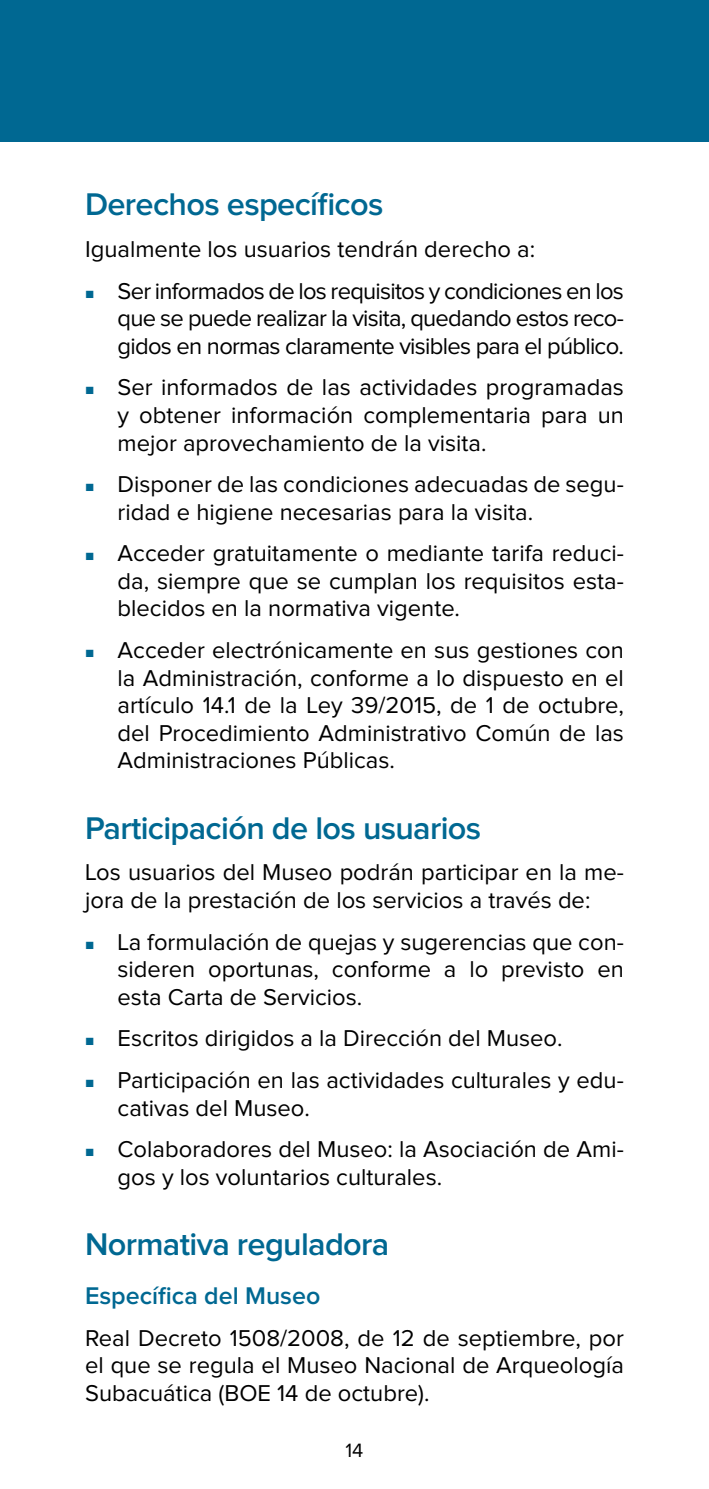
<style>
.page{position:relative;width:709px;height:1489px;background:#fff}
.page>*{position:absolute;margin:0;border:0;box-sizing:border-box;transform-origin:0 0}
.t1{font:600 32.5px "Proxima Nova";letter-spacing:-.02em;color:#006892}
.t2{font:600 25px "Proxima Nova";color:#006892}
.t3{font:23.75px/27.5px "Proxima Nova";color:#000;text-align:justify}
.t4{font:20px "Proxima Nova";color:#000}
.s1{color:#006892}
</style>
<div class="page">
<div style="left:0;top:0;width:709px;height:142px;background:#006892"></div>
<h1 class="t1" style="left:85px;top:190px;width:300px">Derechos específicos</h1>
<p class="t3" style="left:85px;top:236px;width:451px">Igualmente los usuarios tendrán derecho a:</p>
<p class="t3" style="left:118px;top:278px;width:508px;text-indent:-32px"><span class="s1">■</span> Ser informados de los requisitos y condiciones en los que se puede realizar la visita, quedando estos reco&shy;gidos en normas claramente visibles para el público.</p>
<p class="t3" style="left:118px;top:375px;width:508px;text-indent:-32px"><span class="s1">■</span> Ser informados de las actividades programadas y obtener información complementaria para un mejor aprovechamiento de la visita.</p>
<p class="t3" style="left:118px;top:471px;width:508px;text-indent:-32px"><span class="s1">■</span> Disponer de las condiciones adecuadas de segu&shy;ridad e higiene necesarias para la visita.</p>
<p class="t3" style="left:118px;top:540px;width:508px;text-indent:-32px"><span class="s1">■</span> Acceder gratuitamente o mediante tarifa reduci&shy;da, siempre que se cumplan los requisitos esta&shy;blecidos en la normativa vigente.</p>
<p class="t3" style="left:118px;top:637px;width:508px;text-indent:-32px"><span class="s1">■</span> Acceder electrónicamente en sus gestiones con la Administración, conforme a lo dispuesto en el artículo 14.1 de la Ley 39/2015, de 1 de octubre, del Procedimiento Administrativo Común de las Administraciones Públicas.</p>
<h1 class="t1" style="left:85px;top:813px;width:398px">Participación de los usuarios</h1>
<p class="t3" style="left:85px;top:859px;width:540px">Los usuarios del Museo podrán participar en la me&shy;jora de la prestación de los servicios a través de:</p>
<p class="t3" style="left:118px;top:928px;width:508px;text-indent:-32px"><span class="s1">■</span> La formulación de quejas y sugerencias que con&shy;sideren oportunas, conforme a lo previsto en esta Carta de Servicios.</p>
<p class="t3" style="left:85px;top:1025px;width:479px"><span class="s1">■</span> Escritos dirigidos a la Dirección del Museo.</p>
<p class="t3" style="left:118px;top:1067px;width:508px;text-indent:-32px"><span class="s1">■</span> Participación en las actividades culturales y edu&shy;cativas del Museo.</p>
<p class="t3" style="left:118px;top:1136px;width:508px;text-indent:-32px"><span class="s1">■</span> Colaboradores del Museo: la Asociación de Ami&shy;gos y los voluntarios culturales.</p>
<h1 class="t1" style="left:85px;top:1229px;width:306px">Normativa reguladora</h1>
<p class="t2" style="left:85px;top:1284px;width:237px">Específica del Museo</p>
<p class="t3" style="left:85px;top:1324px;width:540px">Real Decreto 1508/2008, de 12 de septiembre, por el que se regula el Museo Nacional de Arqueología Subacuática (BOE 14 de octubre).</p>
<p class="t4" style="left:345px;top:1440px;width:19px">14</p>
</div>
